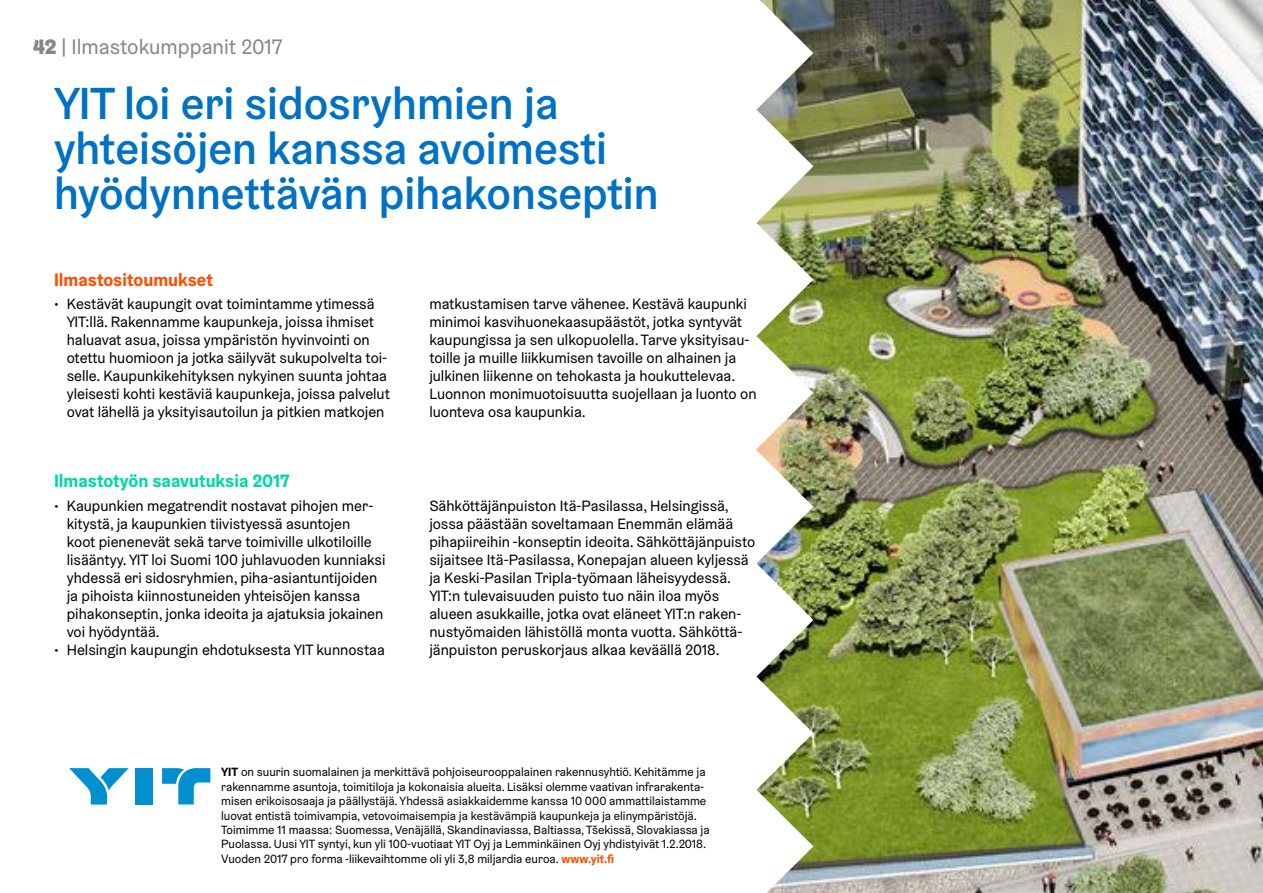
<style>
.page{position:relative;width:1263px;height:893px;background:#fff}
.page>*{position:absolute;margin:0;border:0;box-sizing:border-box;transform-origin:0 0}
.t1{font:500 45px/45px "Helsinki Grotesk";color:#0072c6}
.t2{font:21px "Helsinki Grotesk";color:#878787}
.t3{font:700 18px "Helsinki Grotesk";color:#00d7a7}
.t4{font:700 18px "Helsinki Grotesk";color:#fd4f00}
.t5{font:15px/18px "Helsinki Grotesk";color:#000}
.t6{font:12px/14.4px "Helsinki Grotesk";color:#000}
.s1{font-weight:900}
.s2{font-weight:700}
.s3{font-weight:700;color:#fd4f00}
</style>
<div class="page">
<img style="left:813px;top:0;width:450px;height:893px">
<img style="left:756px;top:0;width:57px;height:444px">
<img style="left:756px;top:444px;width:57px;height:449px">
<div style="left:135px;top:768px;width:18px;height:36px;background:#0090d0"></div>
<svg style="left:162px;top:768px;width:48px;height:36px"></svg>
<svg style="left:69px;top:768px;width:60px;height:36px"></svg>
<h2 class="t2" style="left:33px;top:33px;width:251px"><span class="s1">42</span> | Ilmastokumppanit 2017</h2>
<h1 class="t1" style="left:54px;top:80px;width:606px">YIT loi eri sidosryhmien ja yhteisöjen kanssa avoimesti hyödynnettävän pihakonseptin</h1>
<p class="t4" style="left:54px;top:269px;width:160px">Ilmastositoumukset</p>
<p class="t5" style="left:54px;top:294px;width:6px">•</p>
<p class="t5" style="left:67px;top:294px;width:309px">Kestävät kaupungit ovat toimintamme ytimessä</p>
<p class="t5" style="left:67px;top:312px;width:309px">YIT:llä. Rakennamme kaupunkeja, joissa ihmiset haluavat asua, joissa ympäristön hyvinvointi on</p>
<p class="t5" style="left:67px;top:366px;width:322px">selle. Kaupunkikehityksen nykyinen suunta johtaa</p>
<p class="t5" style="left:67px;top:348px;width:322px">otettu huomioon ja jotka säilyvät sukupolvelta toi-</p>
<p class="t5" style="left:67px;top:384px;width:325px">yleisesti kohti kestäviä kaupunkeja, joissa palvelut ovat lähellä ja yksityisautoilun ja pitkien matkojen</p>
<p class="t3" style="left:54px;top:470px;width:237px">Ilmastotyön saavutuksia 2017</p>
<p class="t5" style="left:54px;top:496px;width:6px">•</p>
<p class="t5" style="left:54px;top:640px;width:6px">•</p>
<p class="t5" style="left:67px;top:496px;width:308px">Kaupunkien megatrendit nostavat pihojen mer-</p>
<p class="t5" style="left:67px;top:514px;width:285px">kitystä ja, kaupunkien tiivistyessä asuntojen</p>
<p class="t5" style="left:67px;top:532px;width:320px">koot pienenevät sekä tarve toimiville ulkotiloille lisääntyy.YIT loi Suomi 100 juhlavuoden kunniaksi yhdessä eri sidosryhmien, piha-asiantuntijoiden ja pihoista kiinnostuneiden yhteisöjen kanssa pihakonseptin, jonka ideoita ja ajatuksia jokainen voi hyödyntää.<br>Helsingin kaupungin ehdotuksesta YIT kunnostaa</p>
<p class="t5" style="left:429px;top:294px;width:319px">matkustamisen tarve vähenee. Kestävä kaupunki minimoi kasvihuonekaasupäästöt, jotka syntyvät</p>
<p class="t5" style="left:429px;top:348px;width:308px">toille ja muille liikkumisen tavoille on alhainen ja</p>
<p class="t5" style="left:429px;top:330px;width:322px">kaupungissa ja sen ulkopuolella.Tarve yksityisau-</p>
<p class="t5" style="left:429px;top:366px;width:329px">julkinen liikenne on tehokasta ja houkuttelevaa.<br>Luonnon monimuotoisuutta suojellaan ja luonto on luonteva osa kaupunkia.</p>
<p class="t5" style="left:429px;top:496px;width:327px">Sähköttäjänpuiston Itä-Pasilassa, Helsingissä, jossa päästään soveltamaan Enemmän elämää pihapiireihin -konseptin ideoita. Sähköttäjänpuisto sijaitsee Itä-Pasilassa, Konepajan alueen kyljessä ja Keski-Pasilan Tripla-työmaan läheisyydessä.<br>YIT n: tulevaisuuden puisto tuo näin iloa myös</p>
<p class="t5" style="left:429px;top:604px;width:314px">alueen asukkaille, jotka ovat eläneet YIT n: raken-</p>
<p class="t5" style="left:429px;top:622px;width:314px">nustyömaiden lähistöllä monta vuotta. Sähköttä-</p>
<p class="t5" style="left:429px;top:640px;width:292px">jänpuiston peruskorjaus alkaa keväällä 2018.</p>
<p class="t6" style="left:221px;top:765px;width:486px"><span class="s2">YIT</span> on suurin suomalainen ja merkittävä pohjoiseurooppalainen rakennusyhtiö. Kehitämme ja</p>
<p class="t6" style="left:221px;top:794px;width:487px">misen erikoisosaaja ja päällystäjä.Yhdessä asiakkaidemme kanssa 10 000 ammattilaistamme</p>
<p class="t6" style="left:221px;top:779px;width:485px">rakennamme asuntoja, toimitiloja ja kokonaisia alueita. Lisäksi olemme vaativan infrarakenta-</p>
<p class="t6" style="left:221px;top:808px;width:490px">luovat entistä toimivampia, vetovoimaisempia ja kestävämpiä kaupunkeja ja elinympäristöjä.<br>Toimimme 11 maassa: Suomessa,Venäjällä, Skandinaviassa, Baltiassa,Tšekissä, Slovakiassa ja Puolassa. Uusi YIT syntyi, kun yli 100-vuotiaat YIT Oyj ja Lemminkäinen Oyj yhdistyivät 1.2.2018.<br>Vuoden 2017 pro forma -liikevaihtomme oli yli 3,8 miljardia euroa. <span class="s3">www.yit f i.</span></p>
</div>
